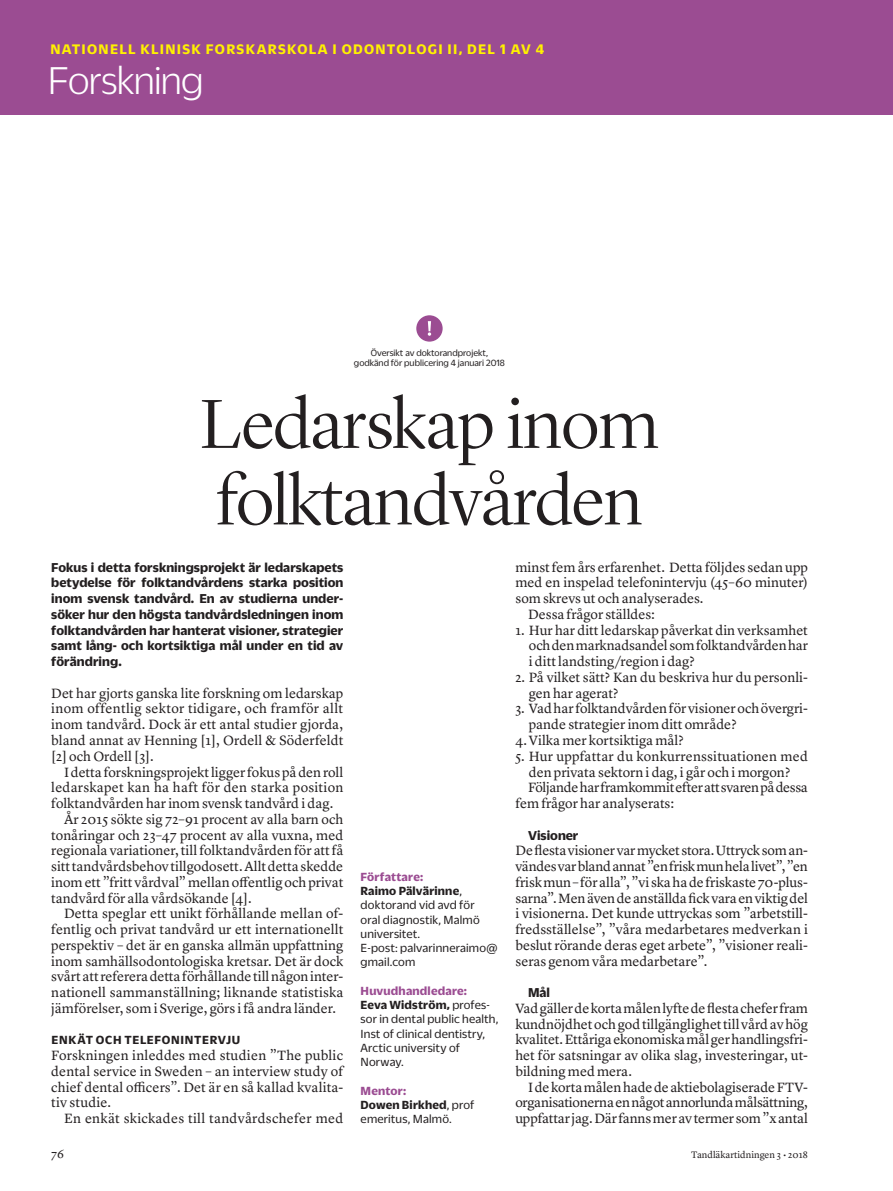
<style>
.page{position:relative;width:893px;height:1191px;background:#fff}
.page>*{position:absolute;margin:0;border:0;box-sizing:border-box;transform-origin:0 0}
.Rubrik_1_lyon_stor_L{font:300 72px/76.5px "Lyon Display";letter-spacing:-.01em;color:#231f20}
.t1{font:300 42px "Duplicate Sans";letter-spacing:-.02em;color:#fff}
.t2{font:700 15px "Duplicate Sans";letter-spacing:.085em;color:#fff101}
.Bröd_utesluten_TT_ve{font:13.95px/15.8px "Lyon Text";color:#231f20;text-align:justify}
.Bröd_utesluten_indra{font:13.95px/15.8px "Lyon Text";color:#231f20;text-align:justify}
.Ingress_liten_TT{font:700 13.95px/15.8px "Duplicate Sans";letter-spacing:.005em;color:#231f20;text-align:justify}
.Bröd_utesluten_indra-2{font:13.95px/15.8px "Lyon Text";letter-spacing:-.02em;color:#231f20}
.Bröd_utesluten_indra-3{font:13.95px "Lyon Text";letter-spacing:.02em;color:#231f20}
.Bröd_utesluten_indra-4{font:700 13.95px "Duplicate Sans";color:#231f20}
.Faktatext_TT_ej_indr{font:12.75px/14.2px "Duplicate Sans";letter-spacing:.015em;color:#231f20}
.Faktatext_TT_ej_indr-2{font:700 12.75px "Duplicate Sans";letter-spacing:.015em;color:#9b4c92}
.Bröd_utesluten_TT_ve-2{font:700 12.75px "Duplicate Sans";letter-spacing:.055em;color:#231f20}
.t3{font:12px "Lyon Text";color:#231f20}
.Källa_TT_regular{font:9.75px/10.5px "Duplicate Sans";color:#231f20;text-align:center}
.t4{font:9.75px "Lyon Text";color:#231f20}
.s1{font-weight:700}
</style>
<div class="page">
<div style="left:0;top:0;width:893px;height:115px;background:#9b4c92"></div>
<div style="left:416px;top:315px;width:27px;height:27px;background:#9b4c92;border-radius:50%"></div>
<svg style="left:428px;top:321px;width:3px;height:15px"></svg>
<p class="t2" style="left:50px;top:39px;width:495px">NATIONELL KLINISK FORSKARSKOLA I ODONTOLOGI II, DEL 1 AV 4</p>
<h2 class="t1" style="left:48px;top:55px;width:157px">Forskning</h2>
<p class="Källa_TT_regular" style="left:354px;top:346px;width:152px">Översikt av doktorandprojekt, godkänd för publicering 4 januari 2018</p>
<p class="Rubrik_1_lyon_stor_L" style="left:200px;top:381px;width:460px">Ledarskap inom folktandvården</p>
<p class="Ingress_liten_TT" style="left:51px;top:558px;width:294px">Fokus i detta forskningsprojekt är ledarskapets betydelse för folktandvårdens starka position inom svensk tandvård. En av studierna under&shy;söker hur den högsta tandvårdsledningen inom folktandvården har hanterat visioner, strategier samt lång- och kortsiktiga mål under en tid av förändring.</p>
<p class="Bröd_utesluten_TT_ve" style="left:51px;top:684px;width:294px">Det har gjorts ganska lite forskning om ledarskap inom offentlig sektor tidigare, och framför allt inom tandvård. Dock är ett antal studier gjorda, bland annat av Henning [1], Ordell &amp; Söderfeldt [2] och Ordell [3].</p>
<p class="Bröd_utesluten_indra" style="left:51px;top:763px;width:294px;text-indent:13px">I detta forskningsprojekt ligger fokus på den roll ledarskapet kan ha haft för den starka position folktandvården har inom svensk tandvård i dag.</p>
<p class="Bröd_utesluten_indra" style="left:51px;top:810px;width:294px;text-indent:13px">År 2015 sökte sig 72–91 procent av alla barn och tonåringar och 23–47 procent av alla vuxna, med regionala variationer, till folktandvården för att få sitt tandvårdsbehov tillgodosett. Allt detta skedde inom ett ”fritt vårdval” mellan offentlig och privat tandvård för alla vårdsökande [4].</p>
<p class="Bröd_utesluten_indra" style="left:51px;top:904px;width:294px;text-indent:13px">Detta speglar ett unikt förhållande mellan of&shy;fentlig och privat tandvård ur ett internationellt perspektiv – det är en ganska allmän uppfattning inom samhällsodontologiska kretsar. Det är dock svårt att referera detta förhållande till någon inter&shy;nationell sammanställning; liknande statistiska jämförelser, som i Sverige, görs i få andra länder.</p>
<p class="Bröd_utesluten_TT_ve-2" style="left:51px;top:1031px;width:191px">ENKÄT OCH TELEFONINTERVJU</p>
<p class="Bröd_utesluten_TT_ve" style="left:51px;top:1046px;width:294px">Forskningen inleddes med studien ”The public dental service in Sweden – an interview study of chief dental officers”. Det är en så kallad kvalita&shy;tiv studie.</p>
<p class="Bröd_utesluten_indra-3" style="left:64px;top:1107px;width:281px">En enkät skickades till tandvårdschefer med</p>
<p class="Faktatext_TT_ej_indr-2" style="left:361px;top:868px;width:64px">Författare:</p>
<p class="Faktatext_TT_ej_indr" style="left:361px;top:883px;width:121px"><span class="s1">Raimo Pälvärinne</span>, doktorand vid avd för oral diagnostik, Malmö universitet.</p>
<p class="Faktatext_TT_ej_indr" style="left:361px;top:940px;width:138px">E-post: palvarinneraimo@ gmail.com</p>
<p class="Faktatext_TT_ej_indr-2" style="left:361px;top:982px;width:108px">Huvudhandledare:</p>
<p class="Faktatext_TT_ej_indr" style="left:361px;top:997px;width:139px"><span class="s1">Eeva Widström,</span> profes&shy;sor in dental public health,<br>Inst of clinical dentistry,<br>Arctic university of<br>Norway.</p>
<p class="Faktatext_TT_ej_indr-2" style="left:361px;top:1081px;width:47px">Mentor:</p>
<p class="Faktatext_TT_ej_indr" style="left:361px;top:1096px;width:115px"><span class="s1">Dowen Birkhed</span>, prof emeritus, Malmö.</p>
<p class="Bröd_utesluten_indra" style="left:515px;top:558px;width:294px">minst fem års erfarenhet. Detta följdes sedan upp med en inspelad telefonintervju (45–60 minuter) som skrevs ut och analyserades.</p>
<p class="Bröd_utesluten_indra" style="left:528px;top:605px;width:128px">Dessa frågor ställdes:</p>
<p class="Bröd_utesluten_TT_ve" style="left:529px;top:621px;width:281px;text-indent:-14px">1. Hur har ditt ledarskap påverkat din verksamhet och den marknadsandel som folktandvården har i ditt landsting/region i dag?</p>
<p class="Bröd_utesluten_TT_ve" style="left:529px;top:668px;width:281px;text-indent:-14px">2. På vilket sätt? Kan du beskriva hur du personli&shy;gen har agerat?</p>
<p class="Bröd_utesluten_TT_ve" style="left:529px;top:700px;width:281px;text-indent:-14px">3. Vad har folktandvården för visioner och övergri&shy;pande strategier inom ditt område?</p>
<p class="Bröd_utesluten_TT_ve" style="left:515px;top:731px;width:170px">4.Vilka mer kortsiktiga mål?</p>
<p class="Bröd_utesluten_TT_ve" style="left:515px;top:747px;width:294px;text-align:center">5. Hur uppfattar du konkurrenssituationen med den privata sektorn i dag, i går och i morgon?</p>
<p class="Bröd_utesluten_indra-2" style="left:515px;top:778px;width:294px;text-indent:13px">Följande har framkommit efter att svaren på dessa fem frågor har analyserats:</p>
<p class="Bröd_utesluten_indra-4" style="left:528px;top:825px;width:52px">Visioner</p>
<p class="Bröd_utesluten_TT_ve" style="left:515px;top:841px;width:294px">De flesta visioner var mycket stora. Uttryck som an&shy;vändes var bland annat ”en frisk mun hela livet”, ”en frisk mun – för alla”, ”vi ska ha de friskaste 70-plus&shy;sarna”. Men även de anställda fick vara en viktig del i visionerna. Det kunde uttryckas som ”arbetstill&shy;fredsställelse”, ”våra medarbetares medverkan i beslut rörande deras eget arbete”, ”visioner reali&shy;seras genom våra medarbetare”.</p>
<p class="Bröd_utesluten_indra-4" style="left:528px;top:983px;width:23px">Mål</p>
<p class="Bröd_utesluten_TT_ve" style="left:515px;top:999px;width:294px">Vad gäller de korta målen lyfte de flesta chefer fram kundnöjdhet och god tillgänglighet till vård av hög kvalitet. Ettåriga ekonomiska mål ger handlingsfri&shy;het för satsningar av olika slag, investeringar, ut&shy;bildning med mera.</p>
<p class="Bröd_utesluten_indra" style="left:515px;top:1078px;width:294px;text-indent:13px">I de korta målen hade de aktiebolagiserade FTV&shy;organisationerna en något annorlunda målsättning, uppfattar jag. Där fanns mer av termer som ”x antal</p>
<p class="t3" style="left:51px;top:1144px;width:14px">76</p>
<p class="t4" style="left:691px;top:1147px;width:118px">Tandläkartidningen 3 • 2018</p>
</div>
